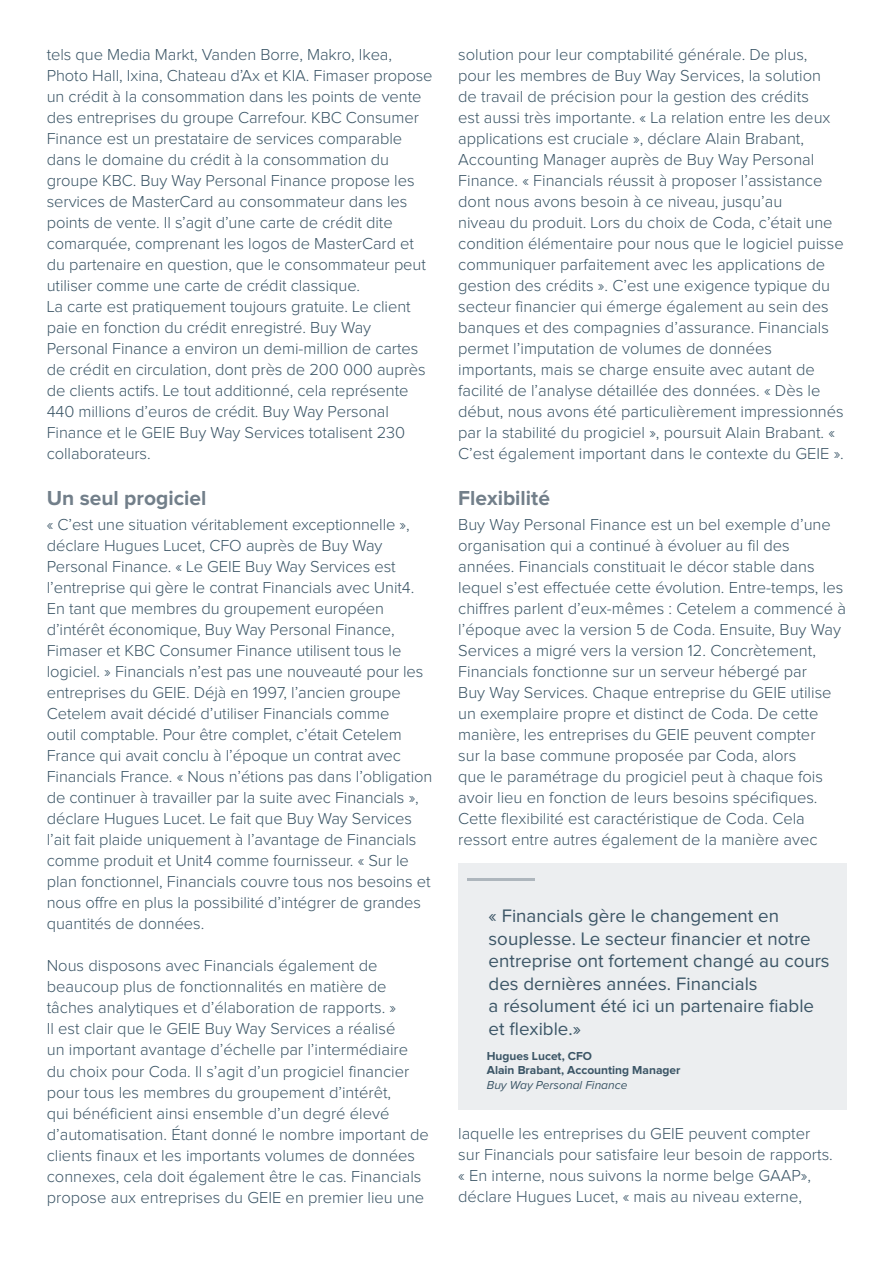
<style>
.page{position:relative;width:893px;height:1263px;background:#fff}
.page>*{position:absolute;margin:0;border:0;box-sizing:border-box;transform-origin:0 0}
.t1{font:700 21px "Proxima Nova";color:#727f8a}
.t2{font:18.75px/22.5px "Proxima Nova";color:#3b5566}
.t3{font:300 16.5px/21px "Proxima Nova";color:#3b5566}
.t4{font:700 12px/14.4px "Proxima Nova";color:#3b5566}
.t5{font:italic 12px "Proxima Nova";color:#3b5566}
</style>
<div class="page">
<div style="left:459px;top:863px;width:388px;height:246px;background:#eceef0"></div>
<hr style="left:467px;top:878px;width:68px;height:3px;background:#aeb6bd">
<p class="t3" style="left:47px;top:45px;width:387px">tels que Media Markt, Vanden Borre, Makro, Ikea, Photo Hall, Ixina, Chateau d’Ax et KIA. Fimaser propose un crédit à la consommation dans les points de vente des entreprises du groupe Carrefour. KBC Consumer Finance est un prestataire de services comparable dans le domaine du crédit à la consommation du groupe KBC. Buy Way Personal Finance propose les services de MasterCard au consommateur dans les points de vente. Il s’agit d’une carte de crédit dite comarquée, comprenant les logos de MasterCard et du partenaire en question, que le consommateur peut utiliser comme une carte de crédit classique.<br>La carte est pratiquement toujours gratuite. Le client paie en fonction du crédit enregistré. Buy Way Personal Finance a environ un demi-million de cartes de crédit en circulation, dont près de 200 000 auprès de clients actifs. Le tout additionné, cela représente 440 millions d’euros de crédit. Buy Way Personal Finance et le GEIE Buy Way Services totalisent 230 collaborateurs.</p>
<p class="t1" style="left:47px;top:488px;width:161px">Un seul progiciel</p>
<p class="t3" style="left:47px;top:515px;width:387px">« C’est une situation véritablement exceptionnelle », déclare Hugues Lucet, CFO auprès de Buy Way Personal Finance. « Le GEIE Buy Way Services est l’entreprise qui gère le contrat Financials avec Unit4.<br>En tant que membres du groupement européen d’intérêt économique, Buy Way Personal Finance, Fimaser et KBC Consumer Finance utilisent tous le logiciel. » Financials n’est pas une nouveauté pour les entreprises du GEIE. Déjà en 1997, l’ancien groupe Cetelem avait décidé d’utiliser Financials comme<br>outil comptable. Pour être complet, c’était Cetelem France qui avait conclu à l’époque un contrat avec Financials France. « Nous n’étions pas dans l’obligation de continuer à travailler par la suite avec Financials », déclare Hugues Lucet. Le fait que Buy Way Services l’ait fait plaide uniquement à l’avantage de Financials comme produit et Unit4 comme fournisseur. « Sur le plan fonctionnel, Financials couvre tous nos besoins et nous offre en plus la possibilité d’intégrer de grandes quantités de données.</p>
<p class="t3" style="left:47px;top:956px;width:384px">Nous disposons avec Financials également de beaucoup plus de fonctionnalités en matière de tâches analytiques et d’élaboration de rapports. »<br>Il est clair que le GEIE Buy Way Services a réalisé<br>un important avantage d’échelle par l’intermédiaire du choix pour Coda. Il s’agit d’un progiciel financier pour tous les membres du groupement d’intérêt,<br>qui bénéficient ainsi ensemble d’un degré élevé d’automatisation. Étant donné le nombre important de clients finaux et les importants volumes de données connexes, cela doit également être le cas. Financials propose aux entreprises du GEIE en premier lieu une</p>
<p class="t3" style="left:458px;top:45px;width:387px">solution pour leur comptabilité générale. De plus, pour les membres de Buy Way Services, la solution<br>de travail de précision pour la gestion des crédits<br>est aussi très importante. « La relation entre les deux applications est cruciale », déclare Alain Brabant, Accounting Manager auprès de Buy Way Personal Finance. « Financials réussit à proposer l’assistance dont nous avons besoin à ce niveau, jusqu’au<br>niveau du produit. Lors du choix de Coda, c’était une condition élémentaire pour nous que le logiciel puisse communiquer parfaitement avec les applications de gestion des crédits ». C’est une exigence typique du secteur financier qui émerge également au sein des banques et des compagnies d’assurance. Financials permet l’imputation de volumes de données importants, mais se charge ensuite avec autant de facilité de l’analyse détaillée des données. « Dès le début, nous avons été particulièrement impressionnés par la stabilité du progiciel », poursuit Alain Brabant. « C’est également important dans le contexte du GEIE ».</p>
<p class="t1" style="left:458px;top:488px;width:93px">Flexibilité</p>
<p class="t3" style="left:458px;top:515px;width:389px">Buy Way Personal Finance est un bel exemple d’une organisation qui a continué à évoluer au fil des années. Financials constituait le décor stable dans lequel s’est effectuée cette évolution. Entre-temps, les chiffres parlent d’eux-mêmes : Cetelem a commencé à l’époque avec la version 5 de Coda. Ensuite, Buy Way Services a migré vers la version 12. Concrètement, Financials fonctionne sur un serveur hébergé par<br>Buy Way Services. Chaque entreprise du GEIE utilise un exemplaire propre et distinct de Coda. De cette manière, les entreprises du GEIE peuvent compter<br>sur la base commune proposée par Coda, alors<br>que le paramétrage du progiciel peut à chaque fois avoir lieu en fonction de leurs besoins spécifiques.<br>Cette flexibilité est caractéristique de Coda. Cela ressort entre autres également de la manière avec</p>
<p class="t2" style="left:489px;top:905px;width:343px">« Financials gère le changement en souplesse. Le secteur financier et notre entreprise ont fortement changé au cours des dernières années. Financials<br>a résolument été ici un partenaire fiable et flexible.»</p>
<p class="t4" style="left:487px;top:1049px;width:195px">Hugues Lucet, CFO<br>Alain Brabant, Accounting Manager</p>
<p class="t5" style="left:487px;top:1079px;width:142px">Buy Way Personal Finance</p>
<p class="t3" style="left:458px;top:1124px;width:376px">laquelle les entreprises du GEIE peuvent compter sur Financials pour satisfaire leur besoin de rapports. « En interne, nous suivons la norme belge GAAP», déclare Hugues Lucet, « mais au niveau externe,</p>
</div>
